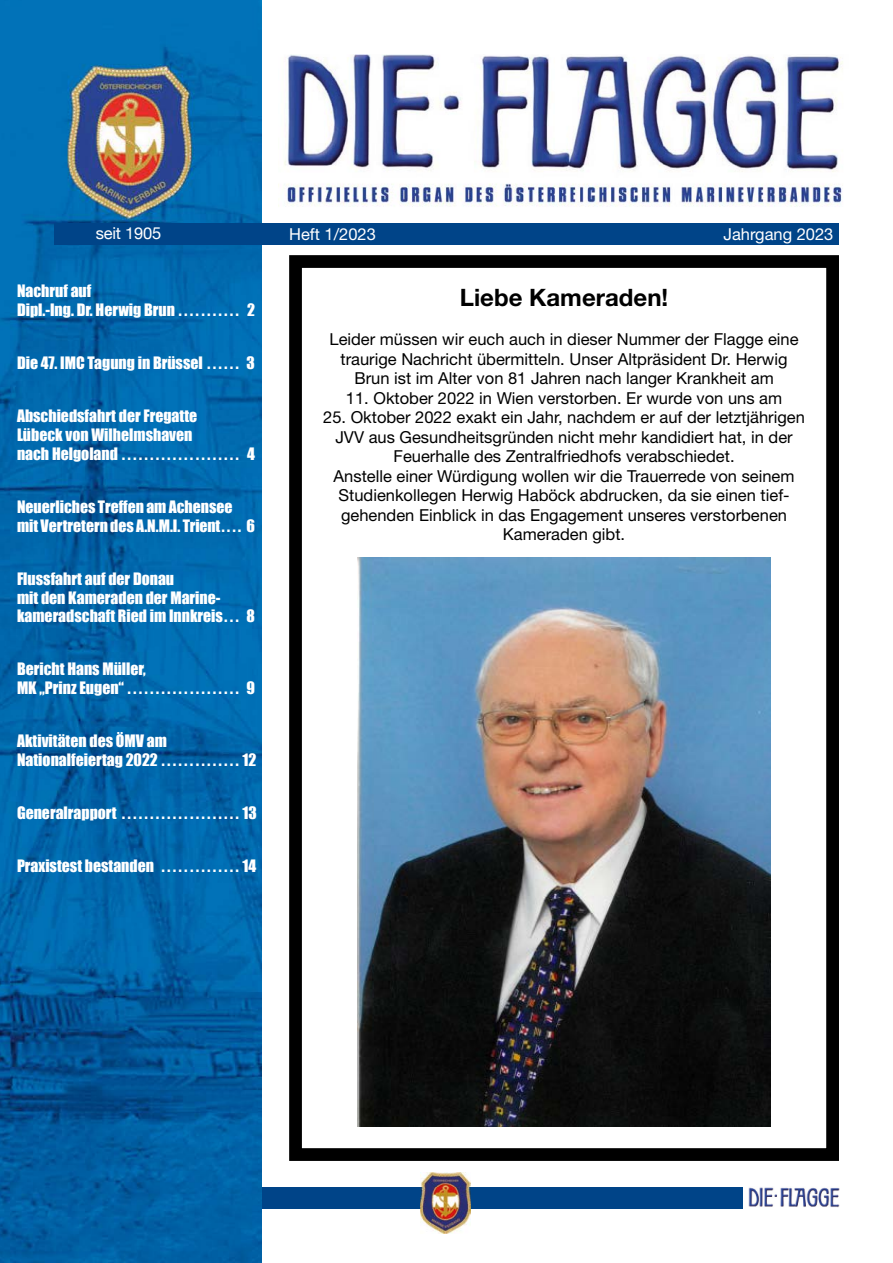
<style>
.page{position:relative;width:893px;height:1263px;background:#fff}
.page>*{position:absolute;margin:0;border:0;box-sizing:border-box;transform-origin:0 0}
.t1{font:700 24px "Helvetica Neue LT Std";color:#000}
.t2{font:16.5px/19.5px "Helvetica Neue LT Std";color:#000;text-align:center}
.t3{font:16.5px "Helvetica Neue LT Std";color:#fff}
.t4{font:16.5px "Helvetica Neue";letter-spacing:-.01em;color:#fff}
.t5{font:15.75px/18.9px "Impact";color:#fff}
</style>
<div class="page">
<div style="left:92px;top:1187px;width:651px;height:21px;background:#048"></div>
<img style="left:421px;top:1172px;width:49px;height:61px">
<img style="left:749px;top:1187px;width:90px;height:20px">
<img style="left:0;top:0;width:261px;height:1263px">
<img style="left:284px;top:54px;width:559px;height:153px">
<div style="left:54px;top:223px;width:785px;height:21px;background:#048"></div>
<div style="left:289px;top:255px;width:550px;height:906px;border:13px solid #000"></div>
<img style="left:357px;top:557px;width:414px;height:570px">
<p class="t4" style="left:96px;top:221px;width:67px">seit 1905</p>
<p class="t3" style="left:289px;top:224px;width:88px">Heft 1/2023</p>
<p class="t3" style="left:723px;top:224px;width:111px">Jahrgang 2023</p>
<p class="t5" style="left:17px;top:281px;width:162px">Nachruf auf<br>Dipl.-Ing. Dr. Herwig Brun ............</p>
<p class="t5" style="left:247px;top:300px;width:9px">2</p>
<p class="t5" style="left:17px;top:353px;width:190px">Die 47. IMC Tagung in Brüssel .......</p>
<p class="t5" style="left:247px;top:353px;width:10px">3</p>
<p class="t5" style="left:17px;top:406px;width:182px">Abschiedsfahrt der Fregatte<br>Lübeck von Wilhelmshaven nach Helgoland ......................</p>
<p class="t5" style="left:247px;top:444px;width:9px">4</p>
<p class="t5" style="left:17px;top:497px;width:217px">Neuerliches Treffen am Achensee mit Vertretern des A.N.M.I. Trient ...</p>
<p class="t5" style="left:246px;top:516px;width:10px">6</p>
<p class="t5" style="left:17px;top:569px;width:211px">Flussfahrt auf der Donau<br>mit den Kameraden der Marine&shy;kameradschaft Ried im Innkreis ...</p>
<p class="t5" style="left:247px;top:606px;width:10px">8</p>
<p class="t5" style="left:17px;top:659px;width:130px">Bericht Hans Müller,<br>MK „Prinz Eugen“ .....................</p>
<p class="t5" style="left:246px;top:678px;width:10px">9</p>
<p class="t5" style="left:17px;top:731px;width:151px">Aktivitäten des ÖMV am<br>Nationalfeiertag 2022 ...............</p>
<p class="t5" style="left:242px;top:750px;width:15px">12</p>
<p class="t5" style="left:17px;top:803px;width:104px">Generalrapport ......................</p>
<p class="t5" style="left:242px;top:803px;width:16px">13</p>
<p class="t5" style="left:17px;top:856px;width:144px">Praxistest bestanden ...............</p>
<p class="t5" style="left:242px;top:856px;width:15px">14</p>
<h1 class="t1" style="left:460px;top:283px;width:210px">Liebe Kameraden!</h1>
<p class="t2" style="left:329px;top:329px;width:471px">Leider müssen wir euch auch in dieser Nummer der Flagge eine traurige Nachricht übermitteln. Unser Altpräsident Dr. Herwig<br>Brun ist im Alter von 81 Jahren nach langer Krankheit am</p>
<p class="t2" style="left:346px;top:388px;width:438px">11. Oktober 2022 in Wien verstorben. Er wurde von uns am</p>
<p class="t2" style="left:323px;top:407px;width:483px">25. Oktober 2022 exakt ein Jahr, nachdem er auf der letztjährigen JVV aus Gesundheitsgründen nicht mehr kandidiert hat, in der Feuerhalle des Zentralfriedhofs verabschiedet.<br>Anstelle einer Würdigung wollen wir die Trauerrede von seinem Studienkollegen Herwig Haböck abdrucken, da sie einen tief&shy;gehenden Einblick in das Engagement unseres verstorbenen Kameraden gibt.</p>
</div>
